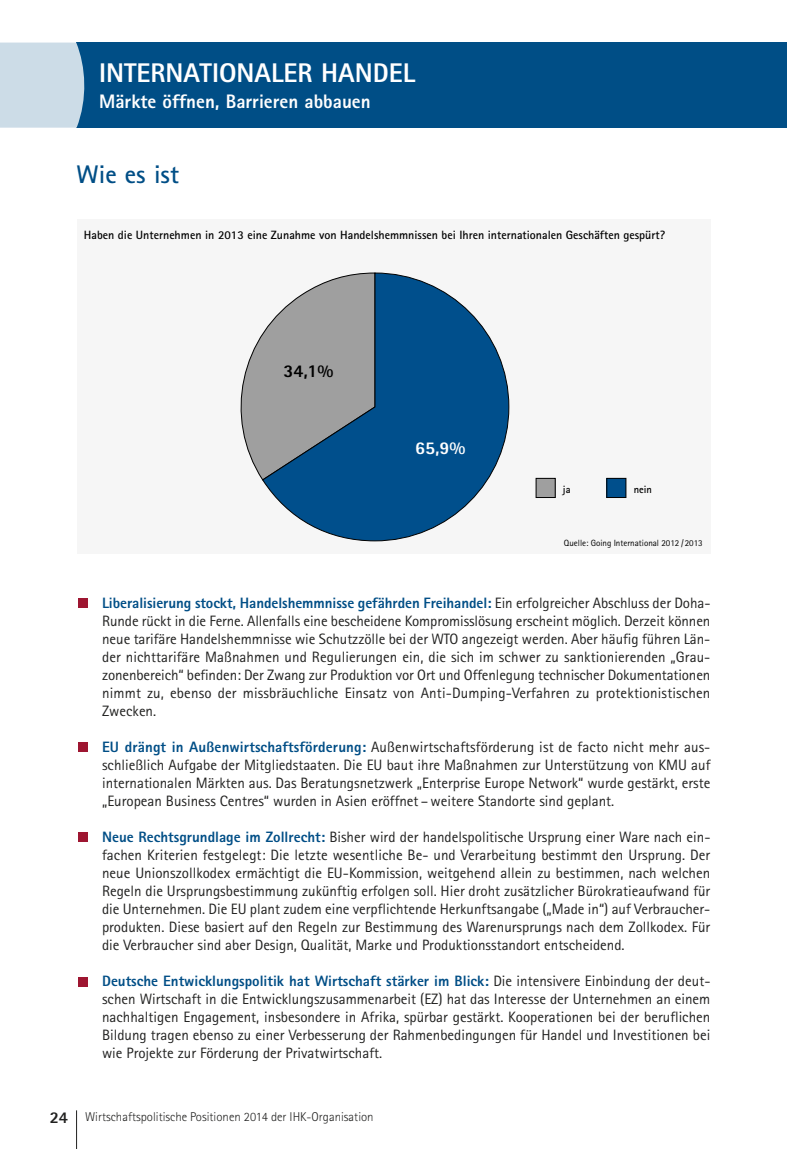
<style>
.page{position:relative;width:787px;height:1149px;background:#fff}
.page>*{position:absolute;margin:0;border:0;box-sizing:border-box;transform-origin:0 0}
.t1{font:800 27px "Agfa Rotis Sans Serif";color:#fff}
.t2{font:700 25.5px "Agfa Rotis Sans Serif";color:#004e86}
.t3{font:800 19.5px "Agfa Rotis Sans Serif";color:#fff}
.t4{font:800 18px "Agfa Rotis Sans Serif";color:#000}
.t5{font:800 18px "Agfa Rotis Sans Serif";color:#fff}
.t6{font:15px/18px "Agfa Rotis Sans Serif";color:#212120;text-align:justify}
.t7{font:300 12.75px "Agfa Rotis Sans Serif";color:#212120}
.t8{font:700 12px "Agfa Rotis Sans Serif";color:#000}
.t9{font:700 10.5px "Agfa Rotis Sans Serif";color:#000}
.t10{font:9px "Agfa Rotis Sans Serif";color:#000}
.s1{font-weight:800;color:#004e86}
.s2{font-weight:800;font-size:16.5px}
</style>
<div class="page">
<div style="left:78px;top:598px;width:10px;height:10px;background:#9e1631"></div>
<div style="left:78px;top:742px;width:10px;height:10px;background:#9e1631"></div>
<div style="left:78px;top:832px;width:10px;height:10px;background:#9e1631"></div>
<div style="left:78px;top:976px;width:10px;height:10px;background:#9e1631"></div>
<div style="left:77px;top:219px;width:633px;height:335px;background:#f6f6f6"></div>
<svg style="left:240px;top:334px;width:22px;height:146px"></svg>
<svg style="left:262px;top:272px;width:247px;height:269px"></svg>
<div style="left:536px;top:478px;width:19px;height:19px;background:#9f9f9f"></div>
<div style="left:607px;top:478px;width:19px;height:19px;background:#004f8c"></div>
<div style="left:606px;top:478px;width:20px;height:19px;border:1px solid #000"></div>
<div style="left:77px;top:43px;width:710px;height:85px;background:#004e86"></div>
<div style="left:0;top:43px;width:85px;height:85px;background:#ccdce7"></div>
<hr style="left:76px;top:1109px;width:1px;height:39px;background:#212120">
<h1 class="t1" style="left:99px;top:63px;width:318px">INTERNATIONALER HANDEL</h1>
<h3 class="t3" style="left:99px;top:94px;width:273px">Märkte öffnen, Barrieren abbauen</h3>
<h2 class="t2" style="left:77px;top:165px;width:104px">Wie es ist</h2>
<p class="t8" style="left:84px;top:230px;width:582px">Haben die Unternehmen in 2013 eine Zunahme von Handelshemmnissen bei Ihren internationalen Geschäften gespürt?</p>
<p class="t4" style="left:283px;top:365px;width:52px">34,1%</p>
<p class="t5" style="left:415px;top:441px;width:52px">65,9%</p>
<p class="t9" style="left:563px;top:485px;width:9px">ja</p>
<p class="t9" style="left:633px;top:485px;width:20px">nein</p>
<p class="t10" style="left:564px;top:539px;width:140px">Quelle: Going International 2012 /2013</p>
<p class="t6" style="left:102px;top:595px;width:610px"><span class="s1">Liberalisierung stockt, Handelshemmnisse gefährden Freihandel:</span> Ein erfolgreicher Abschluss der Doha-Runde rückt in die Ferne. Allenfalls eine bescheidene Kompromisslösung erscheint möglich. Derzeit können neue tarifäre Handelshemmnisse wie Schutzzölle bei der WTO angezeigt werden. Aber häufig führen Län&shy;der nichttarifäre Maßnahmen und Regulierungen ein, die sich im schwer zu sanktionierenden „Grau&shy;zonenbereich“ befinden: Der Zwang zur Produktion vor Ort und Offenlegung technischer Dokumentationen nimmt zu, ebenso der missbräuchliche Einsatz von Anti-Dumping-Verfahren zu protektionistischen Zwecken.</p>
<p class="t6" style="left:102px;top:739px;width:610px"><span class="s1">EU drängt in Außenwirtschaftsförderung:</span> Außenwirtschaftsförderung ist de facto nicht mehr aus&shy;schließlich Aufgabe der Mitgliedstaaten. Die EU baut ihre Maßnahmen zur Unterstützung von KMU auf internationalen Märkten aus. Das Beratungsnetzwerk „Enterprise Europe Network“ wurde gestärkt, erste „European Business Centres“ wurden in Asien eröffnet –weitere Standorte sind geplant.</p>
<p class="t6" style="left:102px;top:829px;width:610px"><span class="s1">Neue Rechtsgrundlage im Zollrecht:</span> Bisher wird der handelspolitische Ursprung einer Ware nach ein&shy;fachen Kriterien festgelegt: Die letzte wesentliche Be- und Verarbeitung bestimmt den Ursprung. Der neue Unionszollkodex ermächtigt die EU-Kommission, weitgehend allein zu bestimmen, nach welchen Regeln die Ursprungsbestimmung zukünftig erfolgen soll. Hier droht zusätzlicher Bürokratieaufwand für die Unternehmen. Die EU plant zudem eine verpflichtende Herkunftsangabe („Made in“) auf Verbraucher&shy;produkten. Diese basiert auf den Regeln zur Bestimmung des Warenursprungs nach dem Zollkodex. Für die Verbraucher sind aber Design, Qualität, Marke und Produktionsstandort entscheidend.</p>
<p class="t6" style="left:102px;top:973px;width:610px"><span class="s1">Deutsche Entwicklungspolitik hat Wirtschaft stärker im Blick:</span> Die intensivere Einbindung der deut&shy;schen Wirtschaft in die Entwicklungszusammenarbeit (EZ) hat das Interesse der Unternehmen an einem nachhaltigen Engagement, insbesondere in Afrika, spürbar gestärkt. Kooperationen bei der beruflichen Bildung tragen ebenso zu einer Verbesserung der Rahmenbedingungen für Handel und Investitionen bei wie Projekte zur Förderung der Privatwirtschaft.</p>
<p class="t7" style="left:50px;top:1111px;width:325px"><span class="s2">24</span> Wirtschaftspolitische Positionen 2014 der IHK-Organisation</p>
</div>
